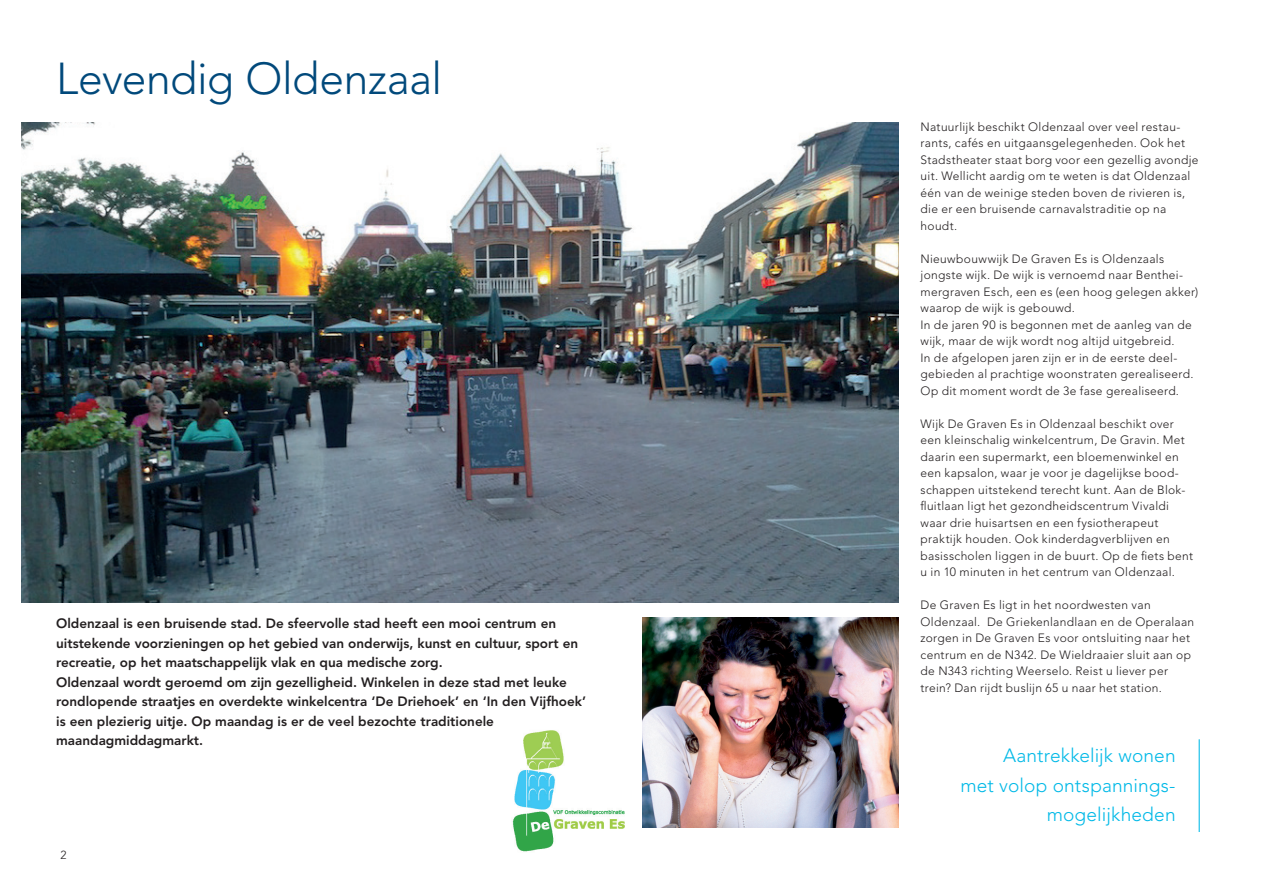
<style>
.page{position:relative;width:1263px;height:893px;background:#fff}
.page>*{position:absolute;margin:0;border:0;box-sizing:border-box;transform-origin:0 0}
.t1{font:300 44.4px "Avenir LT Std";letter-spacing:-.005em;color:#01497b}
.t2{font:300 19.05px/29.7px "Avenir LT Std";letter-spacing:.005em;color:#00b9e7;text-align:right}
.t3{font:800 13.5px/19.5px "Avenir LT Std";color:#231f20}
.t4{font:300 12px/16.5px "Avenir LT Std";letter-spacing:.025em;color:#231f20}
.t5{font:300 11.7px "Avenir LT Std";color:#231f20}
</style>
<div class="page">
<img style="left:21px;top:123px;width:878px;height:480px">
<img style="left:642px;top:618px;width:257px;height:210px">
<hr style="left:1199px;top:739px;width:1px;height:93px;background:#00b9e7">
<img style="left:512px;top:730px;width:113px;height:122px">
<h1 class="t1" style="left:56px;top:52px;width:388px">Levendig Oldenzaal</h1>
<p class="t3" style="left:56px;top:614px;width:531px">Oldenzaal is een bruisende stad. De sfeervolle stad heeft een mooi centrum en uitstekende voorzieningen op het gebied van onderwijs, kunst en cultuur, sport en recreatie, op het maatschappelijk vlak en qua medische zorg.<br>Oldenzaal wordt geroemd om zijn gezelligheid. Winkelen in deze stad met leuke rondlopende straatjes en overdekte winkelcentra ‘De Driehoek’ en ‘In den Vijfhoek’ is een plezierig uitje. Op maandag is er de veel bezochte traditionele maandagmiddagmarkt.</p>
<p class="t5" style="left:60px;top:848px;width:8px">2</p>
<p class="t4" style="left:920px;top:118px;width:279px">Natuurlijk beschikt Oldenzaal over veel restau&shy;rants, cafés en uitgaansgelegenheden. Ook het Stadstheater staat borg voor een gezellig avondje uit. Wellicht aardig om te weten is dat Oldenzaal één van de weinige steden boven de rivieren is, die er een bruisende carnavalstraditie op na houdt.</p>
<p class="t4" style="left:920px;top:250px;width:279px">Nieuwbouwwijk De Graven Es is Oldenzaals jongste wijk. De wijk is vernoemd naar Benthei&shy;mergraven Esch, een es (een hoog gelegen akker) waarop de wijk is gebouwd.<br>In de jaren 90 is begonnen met de aanleg van de wijk, maar de wijk wordt nog altijd uitgebreid.<br>In de afgelopen jaren zijn er in de eerste deel&shy;gebieden al prachtige woonstraten gerealiseerd.<br>Op dit moment wordt de 3e fase gerealiseerd.</p>
<p class="t4" style="left:920px;top:415px;width:274px">Wijk De Graven Es in Oldenzaal beschikt over een kleinschalig winkelcentrum, De Gravin. Met daarin een supermarkt, een bloemenwinkel en een kapsalon, waar je voor je dagelijkse bood&shy;schappen uitstekend terecht kunt. Aan de Blok&shy;fluitlaan ligt het gezondheidscentrum Vivaldi waar drie huisartsen en een fysiotherapeut praktijk houden. Ook kinderdagverblijven en basisscholen liggen in de buurt. Op de fiets bent u in 10 minuten in het centrum van Oldenzaal.</p>
<p class="t4" style="left:920px;top:597px;width:275px">De Graven Es ligt in het noordwesten van Oldenzaal. De Griekenlandlaan en de Operalaan zorgen in De Graven Es voor ontsluiting naar het centrum en de N342. De Wieldraaier sluit aan op de N343 richting Weerselo. Reist u liever per trein? Dan rijdt buslijn 65 u naar het station.</p>
<h2 class="t2" style="left:960px;top:740px;width:217px">Aantrekkelijk wonen<br>met volop ontspannings&shy;mogelijkheden</h2>
</div>
